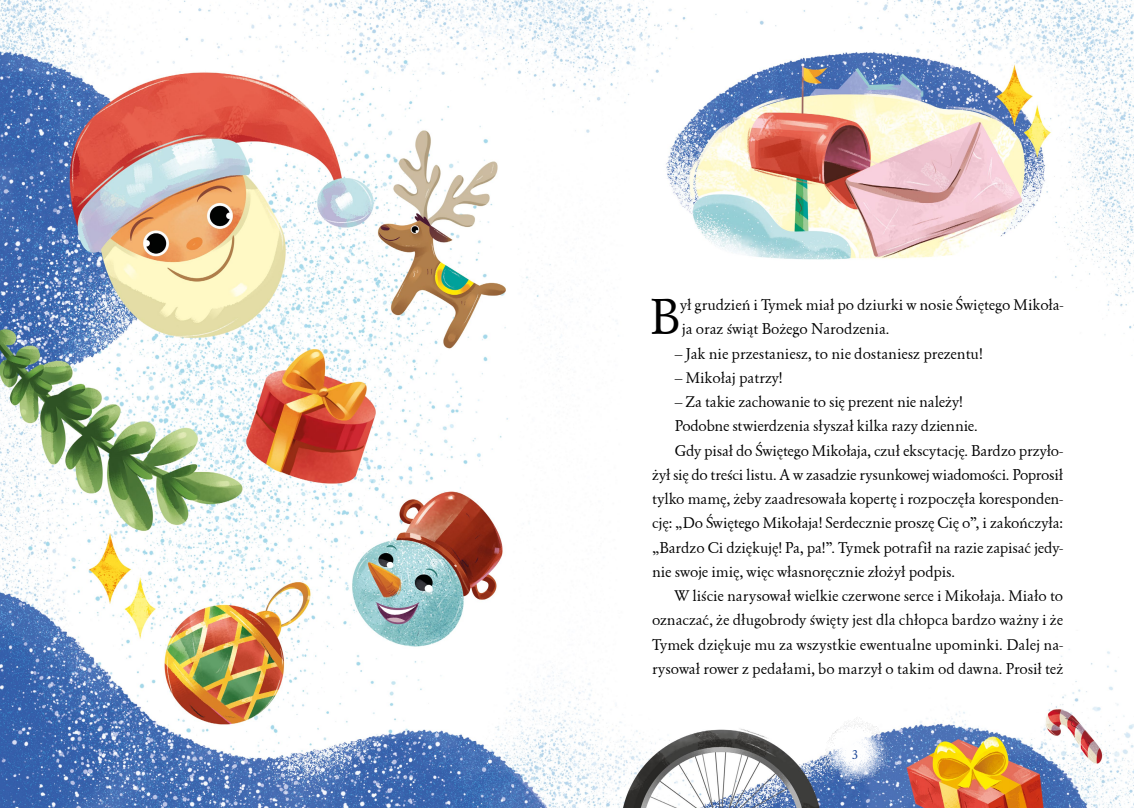
<style>
.page{position:relative;width:1134px;height:808px;background:#fff}
.page>*{position:absolute;margin:0;border:0;box-sizing:border-box;transform-origin:0 0}
.t1{font:45.2px "EFN Garamo";color:#000}
.t2{font:14px/24.2px "EFN Garamo";color:#000}
.t3{font:12px "EFN Garamo OT";color:#164194}
</style>
<div class="page">
<img style="left:0;top:0;width:1134px;height:808px">
<img style="left:816px;top:710px;width:85px;height:85px">
<h1 class="t1" style="left:650px;top:286px;width:32px">B</h1>
<p class="t2" style="left:680px;top:293px;width:384px">ył grudzień i Tymek miał po dziurki w nosie Świętego Mikoła&shy;ja oraz świąt Bożego Narodzenia.</p>
<p class="t2" style="left:675px;top:341px;width:310px">– Jak nie przestaniesz, to nie dostaniesz prezentu!</p>
<p class="t2" style="left:675px;top:365px;width:109px">– Mikołaj patrzy!</p>
<p class="t2" style="left:675px;top:390px;width:290px">– Za takie zachowanie to się prezent nie należy!</p>
<p class="t2" style="left:675px;top:414px;width:304px">Podobne stwierdzenia słyszał kilka razy dziennie.</p>
<p class="t2" style="left:675px;top:438px;width:390px">Gdy pisał do Świętego Mikołaja, czuł ekscytację. Bardzo przyło-</p>
<p class="t2" style="left:652px;top:462px;width:412px">żył się do treści listu. A w zasadzie rysunkowej wiadomości. Poprosił</p>
<p class="t2" style="left:652px;top:487px;width:413px">tylko mamę, żeby zaadresowała kopertę i rozpoczęła koresponden-</p>
<p class="t2" style="left:652px;top:511px;width:413px">cję: „Do Świętego Mikołaja! Serdecznie proszę Cię o”, i zakończyła:</p>
<p class="t2" style="left:652px;top:535px;width:413px">„Bardzo Ci dziękuję! Pa, pa!”. Tymek potrafił na razie zapisać jedy-</p>
<p class="t2" style="left:652px;top:559px;width:305px">nie swoje imię, więc własnoręcznie złożył podpis.</p>
<p class="t2" style="left:675px;top:584px;width:390px">W liście narysował wielkie czerwone serce i Mikołaja. Miało to</p>
<p class="t2" style="left:652px;top:608px;width:413px">oznaczać, że długobrody święty jest dla chłopca bardzo ważny i że</p>
<p class="t2" style="left:652px;top:632px;width:413px">Tymek dziękuje mu za wszystkie ewentualne upominki. Dalej na-</p>
<p class="t2" style="left:652px;top:656px;width:413px">rysował rower z pedałami, bo marzył o takim od dawna. Prosił też</p>
<p class="t3" style="left:852px;top:747px;width:7px">3</p>
</div>
